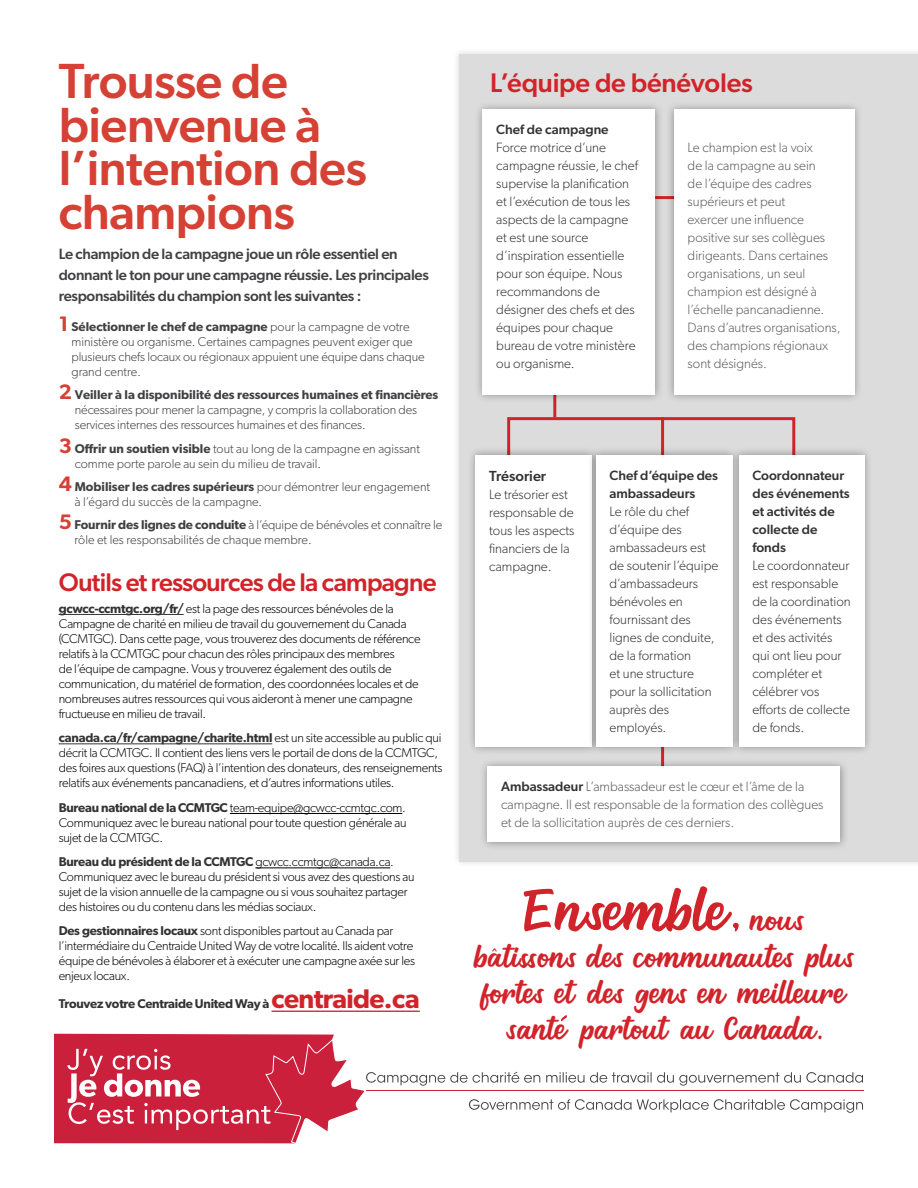
<style>
.page{position:relative;width:918px;height:1188px;background:#fff}
.page>*{position:absolute;margin:0;border:0;box-sizing:border-box;transform-origin:0 0}
.t1{font:61.5px "Havania";letter-spacing:-.1em;color:#d2232a}
.t2{font:500 49.5px/43.5px "Gibson";letter-spacing:-.01em;color:#d54134}
.t3{font:33px/36px "Havania";letter-spacing:-.12em;color:#d2232a;text-align:center}
.t4{font:500 27px "Gibson";letter-spacing:-.01em;color:#d2232a}
.t5{font:500 25.5px "Gibson";letter-spacing:-.03em;color:#d2232a}
.t6{font:500 15px/21px "Gibson";letter-spacing:-.02em;color:#414042}
.t7{font:500 14.55px "Gibson";color:#333}
.t8{font:300 13.5px/18px "Gibson";color:#333}
.t9{font:300 13.5px/18px "Gibson";color:#5c5c5c}
.t10{font:500 13.5px/18px "Gibson";color:#333}
.t11{font:300 12.75px/15px "Gibson";letter-spacing:-.02em;color:#000}
.t12{font:300 12.75px/15px "Gibson";letter-spacing:-.005em;color:#414042}
.t13{font:600 12.75px "Gibson";letter-spacing:-.02em;color:#333}
.s1{font-weight:600;font-size:21px;color:#d54134}
.s2{font-weight:600}
.s3{font-weight:600;color:#333}
.s4{font-size:27px;color:#d2232a}
.s5{font-weight:500;color:#333}
.s6{font-size:33px}
</style>
<div class="page">
<div style="left:453px;top:48px;width:465px;height:820px;background:#f6f6f6"></div>
<div style="left:459px;top:54px;width:459px;height:808px;background:#dcdcdc"></div>
<hr style="left:59px;top:614px;width:125px;height:1px;background:#333">
<hr style="left:59px;top:744px;width:213px;height:1px;background:#333">
<hr style="left:230px;top:813px;width:172px;height:1px;background:#000">
<hr style="left:255px;top:868px;width:135px;height:1px;background:#000">
<hr style="left:272px;top:1011px;width:148px;height:1px;background:#d2232a">
<hr style="left:655px;top:196px;width:26px;height:3px;background:#d2232a">
<hr style="left:553px;top:332px;width:3px;height:85px;background:#d2232a">
<hr style="left:661px;top:417px;width:3px;height:363px;background:#d2232a">
<div style="left:507px;top:417px;width:288px;height:40px;border:3px solid #d2232a"></div>
<div style="left:474px;top:101px;width:189px;height:302px;background:#000;opacity:.35"></div>
<div style="left:483px;top:110px;width:172px;height:285px;background:#fff"></div>
<div style="left:467px;top:447px;width:133px;height:308px;background:#000;opacity:.35"></div>
<div style="left:476px;top:455px;width:116px;height:292px;background:#fff"></div>
<div style="left:588px;top:447px;width:153px;height:308px;background:#000;opacity:.35"></div>
<div style="left:596px;top:455px;width:136px;height:292px;background:#fff"></div>
<div style="left:666px;top:101px;width:197px;height:302px;background:#000;opacity:.35"></div>
<div style="left:674px;top:110px;width:180px;height:285px;background:#fff"></div>
<div style="left:731px;top:447px;width:142px;height:308px;background:#000;opacity:.35"></div>
<div style="left:739px;top:455px;width:125px;height:292px;background:#fff"></div>
<div style="left:479px;top:758px;width:370px;height:93px;background:#000;opacity:.35"></div>
<div style="left:488px;top:766px;width:352px;height:76px;background:#fff"></div>
<svg style="left:560px;top:1015px;width:7px;height:7px"></svg>
<hr style="left:282px;top:1090px;width:582px;height:1px;background:#cd203d">
<svg style="left:54px;top:1034px;width:809px;height:110px"></svg>
<h2 class="t2" style="left:59px;top:59px;width:310px">Trousse de bienvenue à l’intention des champions</h2>
<p class="t6" style="left:59px;top:243px;width:372px">Le champion de la campagne joue un rôle essentiel en donnant le ton pour une campagne réussie. Les principales responsabilités du champion sont les suivantes :</p>
<p class="t12" style="left:72px;top:319px;width:355px;text-indent:-13px"><span class="s1">1</span> <span class="s2">Sélectionner le chef de campagne</span> pour la campagne de votre ministère ou organisme. Certaines campagnes peuvent exiger que plusieurs chefs locaux ou régionaux appuient une équipe dans chaque grand centre.</p>
<p class="t12" style="left:75px;top:387px;width:365px;text-indent:-16px"><span class="s1">2</span> <span class="s2">Veiller à la disponibilité des ressources humaines et financières </span>nécessaires pour mener la campagne, y compris la collaboration des services internes des ressources humaines et des finances.</p>
<p class="t12" style="left:75px;top:441px;width:347px;text-indent:-16px"><span class="s1">3</span> <span class="s2">Offrir un soutien visible</span> tout au long de la campagne en agissant comme porte parole au sein du milieu de travail.</p>
<p class="t12" style="left:75px;top:479px;width:357px;text-indent:-16px"><span class="s1">4</span> <span class="s2">Mobiliser les cadres supérieurs</span> pour démontrer leur engagement à l’égard du succès de la campagne.</p>
<p class="t12" style="left:74px;top:517px;width:369px;text-indent:-16px"><span class="s1">5</span> <span class="s2">Fournir des lignes de conduite</span> à l’équipe de bénévoles et connaître le rôle et les responsabilités de chaque membre.</p>
<h3 class="t5" style="left:59px;top:567px;width:379px">Outils et ressources de la campagne</h3>
<p class="t11" style="left:59px;top:601px;width:363px"><span class="s3">gcwcc-ccmtgc.org/fr/</span> est la page des ressources bénévoles de la Campagne de charité en milieu de travail du gouvernement du Canada (CCMTGC). Dans cette page, vous trouverez des documents de référence relatifs à la CCMTGC pour chacun des rôles principaux des membres<br>de l’équipe de campagne. Vous y trouverez également des outils de communication, du matériel de formation, des coordonnées locales et de nombreuses autres ressources qui vous aideront à mener une campagne fructueuse en milieu de travail.</p>
<p class="t11" style="left:59px;top:730px;width:385px"><span class="s3">canada.ca/fr/campagne/charite.html</span> est un site accessible au public qui décrit la CCMTGC. Il contient des liens vers le portail de dons de la CCMTGC, des foires aux questions (FAQ) à l’intention des donateurs, des renseignements relatifs aux événements pancanadiens, et d’autres informations utiles.</p>
<p class="t11" style="left:59px;top:800px;width:349px;text-align:justify"><span class="s3">Bureau national de la CCMTGC</span> team-equipe@gcwcc-ccmtgc.com.<br>Communiquez avec le bureau national pour toute question générale au sujet de la CCMTGC.</p>
<p class="t11" style="left:59px;top:854px;width:357px"><span class="s3">Bureau du président de la CCMTGC</span> gcwcc.ccmtgc@canada.ca.<br>Communiquez avec le bureau du président si vous avez des questions au sujet de la vision annuelle de la campagne ou si vous souhaitez partager des histoires ou du contenu dans les médias sociaux.</p>
<p class="t11" style="left:59px;top:923px;width:358px"><span class="s3">Des gestionnaires locaux</span> sont disponibles partout au Canada par l’intermédiaire du Centraide United Way de votre localité. Ils aident votre équipe de bénévoles à élaborer et à exécuter une campagne axée sur les enjeux locaux.</p>
<p class="t13" style="left:59px;top:996px;width:363px">Trouvez votre Centraide United Way à <span class="s4">centraide.ca</span></p>
<h3 class="t4" style="left:490px;top:67px;width:264px">L’équipe de bénévoles</h3>
<p class="t10" style="left:496px;top:120px;width:114px">Chef de campagne</p>
<p class="t8" style="left:496px;top:138px;width:143px">Force motrice d’une campagne réussie, le chef supervise la planification et l’exécution de tous les aspects de la campagne et est une source d’inspiration essentielle pour son équipe. Nous recommandons de désigner des chefs et des équipes pour chaque bureau de votre ministère ou organisme.</p>
<p class="t9" style="left:688px;top:138px;width:155px">Le champion est la voix<br>de la campagne au sein<br>de l’équipe des cadres supérieurs et peut<br>exercer une influence positive sur ses collègues dirigeants. Dans certaines organisations, un seul champion est désigné à l’échelle pancanadienne.<br>Dans d’autres organisations, des champions régionaux sont désignés.</p>
<p class="t7" style="left:489px;top:467px;width:59px">Trésorier</p>
<p class="t8" style="left:489px;top:485px;width:87px">Le trésorier est responsable de tous les aspects financiers de la campagne.</p>
<p class="t10" style="left:610px;top:466px;width:110px">Chef d’équipe des ambassadeurs</p>
<p class="t8" style="left:610px;top:502px;width:110px">Le rôle du chef d’équipe des ambassadeurs est de soutenir l’équipe d’ambassadeurs bénévoles en fournissant des lignes de conduite, de la formation<br>et une structure pour la sollicitation auprès des employés.</p>
<p class="t10" style="left:752px;top:466px;width:99px">Coordonnateur des événements et activités de collecte de fonds</p>
<p class="t8" style="left:752px;top:556px;width:100px">Le coordonnateur est responsable de la coordination des événements et des activités qui ont lieu pour compléter et célébrer vos efforts de collecte de fonds.</p>
<p class="t9" style="left:501px;top:777px;width:324px"><span class="s5">Ambassadeur</span> L’ambassadeur est le cœur et l’âme de la campagne. Il est responsable de la formation des collègues et de la sollicitation auprès de ces derniers.</p>
<h1 class="t1" style="left:523px;top:857px;width:283px">Ensemble, <span class="s6">nous</span></h1>
<h3 class="t3" style="left:473px;top:934px;width:383px">bâtissons des communautes plus fortes et des gens en meilleure sante partout au Canada.</h3>
</div>
